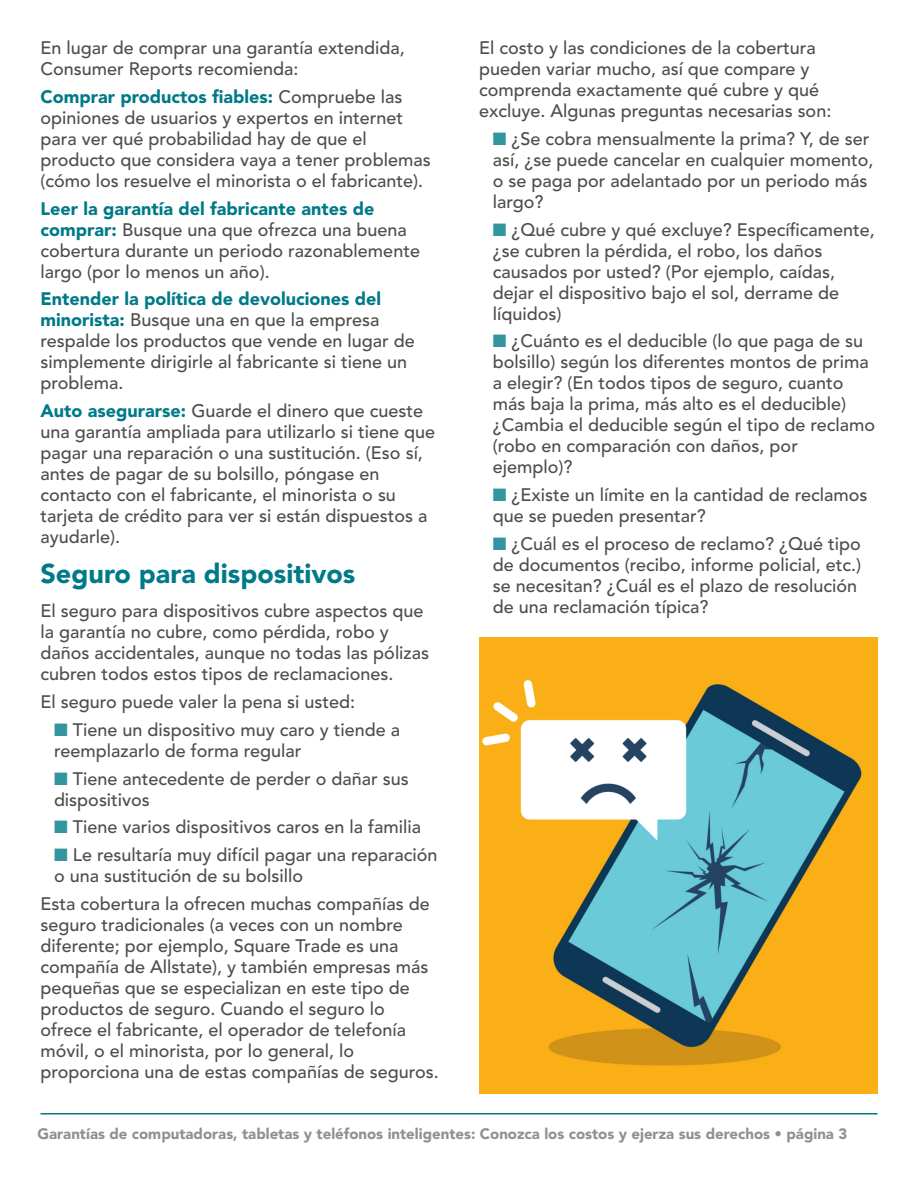
<style>
.page{position:relative;width:918px;height:1188px;background:#fff}
.page>*{position:absolute;margin:0;border:0;box-sizing:border-box;transform-origin:0 0}
.t1{font:900 27px "Avenir LT Std";color:#007a88}
.t2{font:500 18px/21px "Avenir LT Std";color:#4f4c4c}
.t3{font:900 15px "Avenir LT Std";color:#918f8f}
.s1{font-weight:900;color:#007a88}
.s2{color:#3395a0}
</style>
<div class="page">
<hr style="left:40px;top:1113px;width:838px;height:1px;background:#007a88">
<img style="left:479px;top:637px;width:399px;height:457px">
<p class="t2" style="left:40px;top:39px;width:366px">En lugar de comprar una garantía extendida,<br>Consumer Reports recomienda:</p>
<p class="t2" style="left:40px;top:88px;width:392px"><span class="s1">Comprar productos fiables:</span> Compruebe las opiniones de usuarios y expertos en internet para ver qué probabilidad hay de que el producto que considera vaya a tener problemas (cómo los resuelve el minorista o el fabricante).</p>
<p class="t2" style="left:40px;top:199px;width:381px"><span class="s1">Leer la garantía del fabricante antes de comprar:</span> Busque una que ofrezca una buena cobertura durante un periodo razonablemente largo (por lo menos un año).</p>
<p class="t2" style="left:40px;top:290px;width:376px"><span class="s1">Entender la política de devoluciones del minorista:</span> Busque una en que la empresa respalde los productos que vende en lugar de simplemente dirigirle al fabricante si tiene un problema.</p>
<p class="t2" style="left:40px;top:402px;width:396px"><span class="s1">Auto asegurarse:</span> Guarde el dinero que cueste una garantía ampliada para utilizarlo si tiene que pagar una reparación o una sustitución. (Eso sí, antes de pagar de su bolsillo, póngase en contacto con el fabricante, el minorista o su tarjeta de crédito para ver si están dispuestos a ayudarle).</p>
<h1 class="t1" style="left:40px;top:562px;width:316px">Seguro para dispositivos</h1>
<p class="t2" style="left:40px;top:602px;width:390px">El seguro para dispositivos cubre aspectos que la garantía no cubre, como pérdida, robo y daños accidentales, aunque no todas las pólizas cubren todos estos tipos de reclamaciones.</p>
<p class="t2" style="left:40px;top:693px;width:316px">El seguro puede valer la pena si usted:</p>
<p class="t2" style="left:54px;top:721px;width:348px"><span class="s2">■</span> Tiene un dispositivo muy caro y tiende a reemplazarlo de forma regular</p>
<p class="t2" style="left:54px;top:769px;width:356px"><span class="s2">■</span> Tiene antecedente de perder o dañar sus dispositivos</p>
<p class="t2" style="left:54px;top:818px;width:369px"><span class="s2">■</span> Tiene varios dispositivos caros en la familia</p>
<p class="t2" style="left:54px;top:846px;width:385px"><span class="s2">■</span> Le resultaría muy difícil pagar una reparación o una sustitución de su bolsillo</p>
<p class="t2" style="left:40px;top:895px;width:400px">Esta cobertura la ofrecen muchas compañías de seguro tradicionales (a veces con un nombre diferente; por ejemplo, Square Trade es una compañía de Allstate), y también empresas más pequeñas que se especializan en este tipo de productos de seguro. Cuando el seguro lo ofrece el fabricante, el operador de telefonía móvil, o el minorista, por lo general, lo proporciona una de estas compañías de seguros.</p>
<p class="t2" style="left:479px;top:39px;width:354px">El costo y las condiciones de la cobertura pueden variar mucho, así que compare y comprenda exactamente qué cubre y qué excluye. Algunas preguntas necesarias son:</p>
<p class="t2" style="left:493px;top:130px;width:382px"><span class="s2">■</span> ¿Se cobra mensualmente la prima? Y, de ser así, ¿se puede cancelar en cualquier momento, o se paga por adelantado por un periodo más largo?</p>
<p class="t2" style="left:493px;top:220px;width:384px"><span class="s2">■</span> ¿Qué cubre y qué excluye? Específicamente, ¿se cubren la pérdida, el robo, los daños causados por usted? (Por ejemplo, caídas, dejar el dispositivo bajo el sol, derrame de líquidos)</p>
<p class="t2" style="left:493px;top:332px;width:384px"><span class="s2">■</span> ¿Cuánto es el deducible (lo que paga de su bolsillo) según los diferentes montos de prima a elegir? (En todos tipos de seguro, cuanto más baja la prima, más alto es el deducible) ¿Cambia el deducible según el tipo de reclamo (robo en comparación con daños, por ejemplo)?</p>
<p class="t2" style="left:493px;top:486px;width:376px"><span class="s2">■</span> ¿Existe un límite en la cantidad de reclamos que se pueden presentar?</p>
<p class="t2" style="left:493px;top:535px;width:370px"><span class="s2">■</span> ¿Cuál es el proceso de reclamo? ¿Qué tipo de documentos (recibo, informe policial, etc.) se necesitan? ¿Cuál es el plazo de resolución de una reclamación típica?</p>
<p class="t3" style="left:38px;top:1127px;width:811px">Garantías de computadoras, tabletas y teléfonos inteligentes: Conozca los costos y ejerza sus derechos • página 3</p>
</div>
